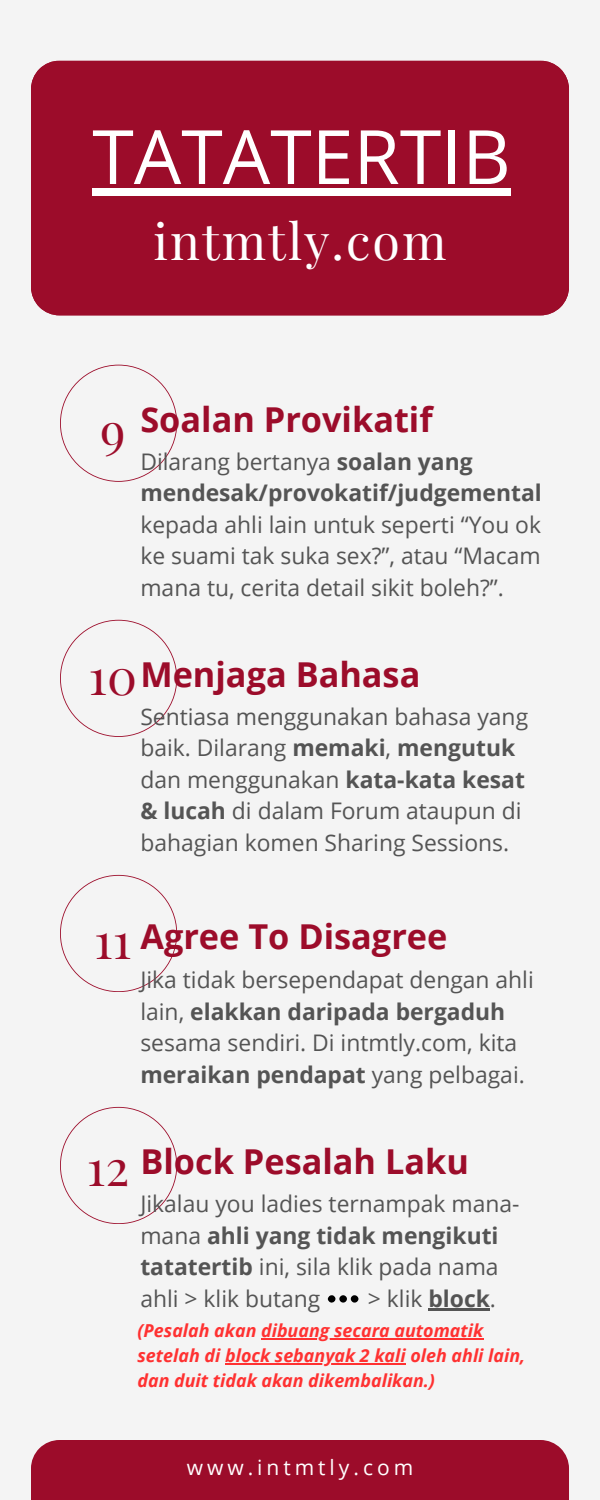
<style>
.page{position:relative;width:600px;height:1500px;background:#f4f4f4}
.page>*{position:absolute;margin:0;border:0;box-sizing:border-box;transform-origin:0 0}
.t1{font:75px "Open Sans";color:#fff}
.t2{font:50px "Playfair Display";letter-spacing:.04em;color:#fff}
.t3{font:50px "Playfair Display";color:#9c0c2a}
.t4{font:700 34.3px "Open Sans";color:#9c0c2a}
.t5{font:22.9px/31.5px "Open Sans";color:#545454}
.t6{font:21px "Open Sans";letter-spacing:.19em;color:#fff}
.t7{font:italic 700 17.9px "Open Sans";color:#ff3131}
.s1{font-weight:700}
</style>
<div class="page">
<div style="left:31px;top:1440px;width:538px;height:60px;background:#9c0c2a"></div>
<svg style="left:60px;top:1107px;width:117px;height:117px"></svg>
<hr style="left:428px;top:1308px;width:62px;height:2px;background:#545454">
<svg style="left:328px;top:1295px;width:30px;height:8px"></svg>
<hr style="left:261px;top:1339px;width:222px;height:1px;background:#ff3131">
<hr style="left:225px;top:1363px;width:181px;height:2px;background:#ff3131">
<svg style="left:60px;top:875px;width:117px;height:117px"></svg>
<div style="left:31px;top:61px;width:538px;height:254px;background:#9c0c2a"></div>
<div style="left:92px;top:189px;width:419px;height:7px;background:#fff"></div>
<svg style="left:60px;top:365px;width:117px;height:117px"></svg>
<svg style="left:60px;top:620px;width:117px;height:117px"></svg>
<p class="t1" style="left:92px;top:104px;width:420px">TATATERTIB</p>
<p class="t2" style="left:154px;top:206px;width:294px">intmtly.com</p>
<p class="t3" style="left:100px;top:395px;width:27px">9</p>
<h3 class="t4" style="left:140px;top:395px;width:294px">Soalan Provikatif</h3>
<h4 class="t5" style="left:140px;top:445px;width:403px">Dilarang bertanya <span class="s1">soalan yang mendesak/provokatif/judgemental </span>kepada ahli lain untuk seperti “You ok ke suami tak suka sex?”, atau “Macam mana tu, cerita detail sikit boleh?”.</h4>
<p class="t4" style="left:140px;top:650px;width:282px">Menjaga Bahasa</p>
<h3 class="t5" style="left:140px;top:700px;width:389px">Sentiasa menggunakan bahasa yang baik. Dilarang <span class="s1">memaki</span>, <span class="s1">mengutuk </span>dan menggunakan <span class="s1">kata-kata kesat &amp; lucah</span> di dalam Forum ataupun di bahagian komen Sharing Sessions.</h3>
<h4 class="t3" style="left:89px;top:641px;width:50px">10</h4>
<h4 class="t3" style="left:94px;top:905px;width:38px">11</h4>
<p class="t4" style="left:140px;top:912px;width:309px">Agree To Disagree</p>
<h3 class="t5" style="left:140px;top:964px;width:395px">Jika tidak bersependapat dengan ahli lain, <span class="s1">elakkan daripada bergaduh </span>sesama sendiri. Di intmtly.com, kita <span class="s1">meraikan pendapat</span> yang pelbagai.</h3>
<p class="t3" style="left:87px;top:1132px;width:44px">12</p>
<p class="t4" style="left:140px;top:1138px;width:330px">Block Pesalah Laku</p>
<h2 class="t5" style="left:140px;top:1187px;width:381px">Jikalau you ladies ternampak mana&shy;mana <span class="s1">ahli yang tidak mengikuti tatatertib</span> ini, sila klik pada nama ahli &gt; klik butang</h2>
<h2 class="t5" style="left:368px;top:1282px;width:130px">&gt; klik <span class="s1">block</span>.</h2>
<h3 class="t7" style="left:138px;top:1318px;width:347px">(Pesalah akan dibuang secara automatik</h3>
<h4 class="t7" style="left:138px;top:1343px;width:389px">setelah di block sebanyak 2 kali oleh ahli lain,</h4>
<p class="t7" style="left:138px;top:1367px;width:299px">dan duit tidak akan dikembalikan.)</p>
<h1 class="t6" style="left:187px;top:1453px;width:228px">www.intmtly.com</h1>
</div>
